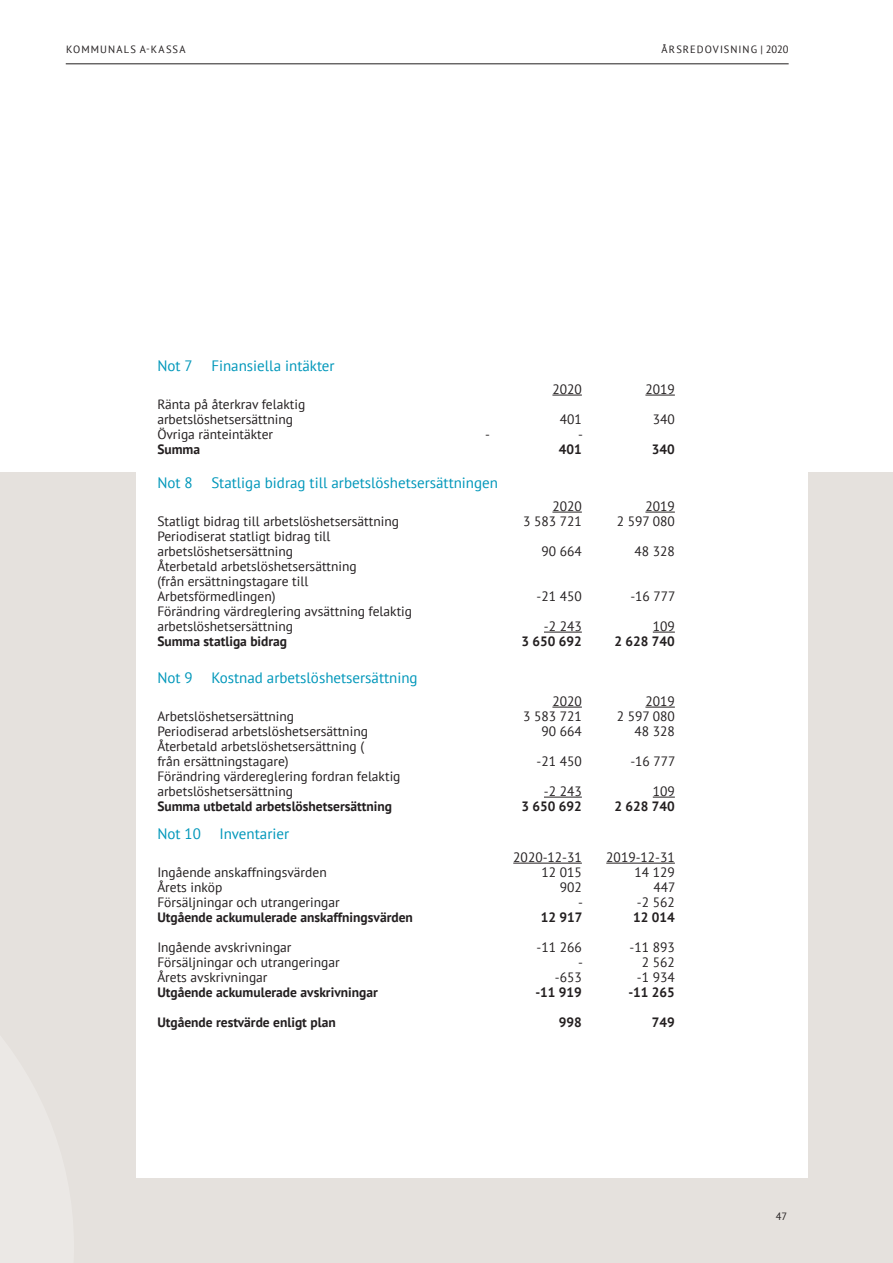
<style>
.page{position:relative;width:893px;height:1263px;background:#fff}
.page>*{position:absolute;margin:0;border:0;box-sizing:border-box;transform-origin:0 0}
.Rubrik_-_liten{font:15px "PT Sans";color:#0097ba}
.tabelltext{font:13.5px "PT Sans";color:#231f20}
.tabelltext_-_fetstil{font:700 13.5px "PT Sans";color:#231f20}
.t1{font:10.5px "PT Sans";letter-spacing:.1em;color:#231f20}
</style>
<div class="page">
<hr style="left:66px;top:64px;width:723px;height:1px;background:#231f20">
<div style="left:0;top:472px;width:893px;height:791px;background:#e5e1dd"></div>
<div style="left:136px;top:321px;width:672px;height:856px;background:#fff"></div>
<hr style="left:552px;top:395px;width:30px;height:1px;background:#231f20">
<hr style="left:645px;top:395px;width:30px;height:1px;background:#231f20">
<hr style="left:552px;top:512px;width:30px;height:1px;background:#231f20">
<hr style="left:645px;top:512px;width:30px;height:1px;background:#231f20">
<hr style="left:544px;top:632px;width:38px;height:1px;background:#231f20">
<svg style="left:653px;top:632px;width:22px;height:1px"></svg>
<hr style="left:552px;top:707px;width:30px;height:1px;background:#231f20">
<hr style="left:645px;top:707px;width:30px;height:1px;background:#231f20">
<hr style="left:544px;top:797px;width:38px;height:1px;background:#231f20">
<svg style="left:653px;top:797px;width:22px;height:1px"></svg>
<hr style="left:513px;top:863px;width:69px;height:1px;background:#231f20">
<hr style="left:606px;top:863px;width:69px;height:1px;background:#231f20">
<p class="t1" style="left:66px;top:43px;width:121px">KOMMUNALS A-KASSA</p>
<p class="t1" style="left:662px;top:43px;width:129px">ÅRSREDOVISNING | 2020</p>
<p class="Rubrik_-_liten" style="left:157px;top:356px;width:179px">Not 7 Finansiella intäkter</p>
<p class="tabelltext" style="left:552px;top:381px;width:31px">2020</p>
<p class="tabelltext" style="left:645px;top:381px;width:31px">2019</p>
<p class="tabelltext" style="left:157px;top:396px;width:149px">Ränta på återkrav felaktig</p>
<p class="tabelltext" style="left:157px;top:411px;width:137px">arbetslöshetsersättning</p>
<p class="tabelltext" style="left:560px;top:411px;width:24px">401</p>
<p class="tabelltext" style="left:653px;top:411px;width:24px">340</p>
<p class="tabelltext" style="left:157px;top:426px;width:117px">Övriga ränteintäkter</p>
<p class="tabelltext" style="left:485px;top:426px;width:6px">-</p>
<p class="tabelltext" style="left:578px;top:426px;width:6px">-</p>
<p class="tabelltext_-_fetstil" style="left:157px;top:440px;width:44px">Summa</p>
<p class="tabelltext_-_fetstil" style="left:559px;top:440px;width:24px">401</p>
<p class="tabelltext_-_fetstil" style="left:652px;top:440px;width:24px">340</p>
<p class="Rubrik_-_liten" style="left:157px;top:473px;width:342px">Not 8 Statliga bidrag till arbetslöshetsersättningen</p>
<p class="tabelltext" style="left:552px;top:498px;width:31px">2020</p>
<p class="tabelltext" style="left:645px;top:498px;width:31px">2019</p>
<p class="tabelltext" style="left:157px;top:513px;width:243px">Statligt bidrag till arbetslöshetsersättning</p>
<p class="tabelltext" style="left:523px;top:513px;width:60px">3 583 721</p>
<p class="tabelltext" style="left:617px;top:513px;width:59px">2 597 080</p>
<p class="tabelltext" style="left:157px;top:528px;width:175px">Periodiserat statligt bidrag till</p>
<p class="tabelltext" style="left:157px;top:543px;width:137px">arbetslöshetsersättning</p>
<p class="tabelltext" style="left:541px;top:543px;width:42px">90 664</p>
<p class="tabelltext" style="left:634px;top:543px;width:42px">48 328</p>
<p class="tabelltext" style="left:157px;top:558px;width:201px">Återbetald arbetslöshetsersättning</p>
<p class="tabelltext" style="left:157px;top:573px;width:153px">(från ersättningstagare till</p>
<p class="tabelltext" style="left:157px;top:588px;width:120px">Arbetsförmedlingen)</p>
<p class="tabelltext" style="left:537px;top:588px;width:47px">-21 450</p>
<p class="tabelltext" style="left:630px;top:588px;width:47px">-16 777</p>
<p class="tabelltext" style="left:157px;top:603px;width:256px">Förändring värdreglering avsättning felaktig</p>
<p class="tabelltext" style="left:157px;top:618px;width:137px">arbetslöshetsersättning</p>
<p class="tabelltext" style="left:544px;top:618px;width:39px">-2 243</p>
<p class="tabelltext" style="left:653px;top:618px;width:24px">109</p>
<p class="tabelltext_-_fetstil" style="left:157px;top:632px;width:131px">Summa statliga bidrag</p>
<p class="tabelltext_-_fetstil" style="left:521px;top:632px;width:62px">3 650 692</p>
<p class="tabelltext_-_fetstil" style="left:614px;top:632px;width:62px">2 628 740</p>
<p class="Rubrik_-_liten" style="left:157px;top:668px;width:262px">Not 9 Kostnad arbetslöshetsersättning</p>
<p class="tabelltext" style="left:552px;top:693px;width:31px">2020</p>
<p class="tabelltext" style="left:645px;top:693px;width:31px">2019</p>
<p class="tabelltext" style="left:157px;top:708px;width:138px">Arbetslöshetsersättning</p>
<p class="tabelltext" style="left:523px;top:708px;width:60px">3 583 721</p>
<p class="tabelltext" style="left:617px;top:708px;width:59px">2 597 080</p>
<p class="tabelltext" style="left:157px;top:723px;width:212px">Periodiserad arbetslöshetsersättning</p>
<p class="tabelltext" style="left:541px;top:723px;width:42px">90 664</p>
<p class="tabelltext" style="left:634px;top:723px;width:42px">48 328</p>
<p class="tabelltext" style="left:157px;top:738px;width:208px">Återbetald arbetslöshetsersättning (</p>
<p class="tabelltext" style="left:157px;top:753px;width:133px">från ersättningstagare)</p>
<p class="tabelltext" style="left:537px;top:753px;width:47px">-21 450</p>
<p class="tabelltext" style="left:630px;top:753px;width:47px">-16 777</p>
<p class="tabelltext" style="left:157px;top:768px;width:245px">Förändring värdereglering fordran felaktig</p>
<p class="tabelltext" style="left:157px;top:783px;width:137px">arbetslöshetsersättning</p>
<p class="tabelltext" style="left:544px;top:783px;width:39px">-2 243</p>
<p class="tabelltext" style="left:653px;top:783px;width:24px">109</p>
<p class="tabelltext_-_fetstil" style="left:157px;top:797px;width:236px">Summa utbetald arbetslöshetsersättning</p>
<p class="tabelltext_-_fetstil" style="left:521px;top:797px;width:62px">3 650 692</p>
<p class="tabelltext_-_fetstil" style="left:614px;top:797px;width:62px">2 628 740</p>
<p class="Rubrik_-_liten" style="left:157px;top:824px;width:133px">Not 10 Inventarier</p>
<p class="tabelltext" style="left:513px;top:849px;width:70px">2020-12-31</p>
<p class="tabelltext" style="left:606px;top:849px;width:70px">2019-12-31</p>
<p class="tabelltext" style="left:157px;top:864px;width:171px">Ingående anskaffningsvärden</p>
<p class="tabelltext" style="left:541px;top:864px;width:42px">12 015</p>
<p class="tabelltext" style="left:634px;top:864px;width:42px">14 129</p>
<p class="tabelltext" style="left:157px;top:879px;width:67px">Årets inköp</p>
<p class="tabelltext" style="left:560px;top:879px;width:24px">902</p>
<p class="tabelltext" style="left:653px;top:879px;width:24px">447</p>
<p class="tabelltext" style="left:157px;top:894px;width:184px">Försäljningar och utrangeringar</p>
<p class="tabelltext" style="left:578px;top:894px;width:6px">-</p>
<p class="tabelltext" style="left:637px;top:894px;width:39px">-2 562</p>
<p class="tabelltext_-_fetstil" style="left:157px;top:908px;width:257px">Utgående ackumulerade anskaffningsvärden</p>
<p class="tabelltext_-_fetstil" style="left:541px;top:908px;width:43px">12 917</p>
<p class="tabelltext_-_fetstil" style="left:633px;top:908px;width:43px">12 014</p>
<p class="tabelltext" style="left:157px;top:939px;width:136px">Ingående avskrivningar</p>
<p class="tabelltext" style="left:537px;top:939px;width:47px">-11 266</p>
<p class="tabelltext" style="left:630px;top:939px;width:47px">-11 893</p>
<p class="tabelltext" style="left:157px;top:954px;width:184px">Försäljningar och utrangeringar</p>
<p class="tabelltext" style="left:578px;top:954px;width:6px">-</p>
<p class="tabelltext" style="left:642px;top:954px;width:35px">2 562</p>
<p class="tabelltext" style="left:157px;top:969px;width:112px">Årets avskrivningar</p>
<p class="tabelltext" style="left:555px;top:969px;width:28px">-653</p>
<p class="tabelltext" style="left:637px;top:969px;width:39px">-1 934</p>
<p class="tabelltext_-_fetstil" style="left:157px;top:983px;width:222px">Utgående ackumulerade avskrivningar</p>
<p class="tabelltext_-_fetstil" style="left:535px;top:983px;width:48px">-11 919</p>
<p class="tabelltext_-_fetstil" style="left:628px;top:983px;width:48px">-11 265</p>
<p class="tabelltext_-_fetstil" style="left:157px;top:1013px;width:180px">Utgående restvärde enligt plan</p>
<p class="tabelltext_-_fetstil" style="left:559px;top:1013px;width:24px">998</p>
<p class="tabelltext_-_fetstil" style="left:652px;top:1013px;width:24px">749</p>
<p class="t1" style="left:776px;top:1210px;width:13px">47</p>
</div>
